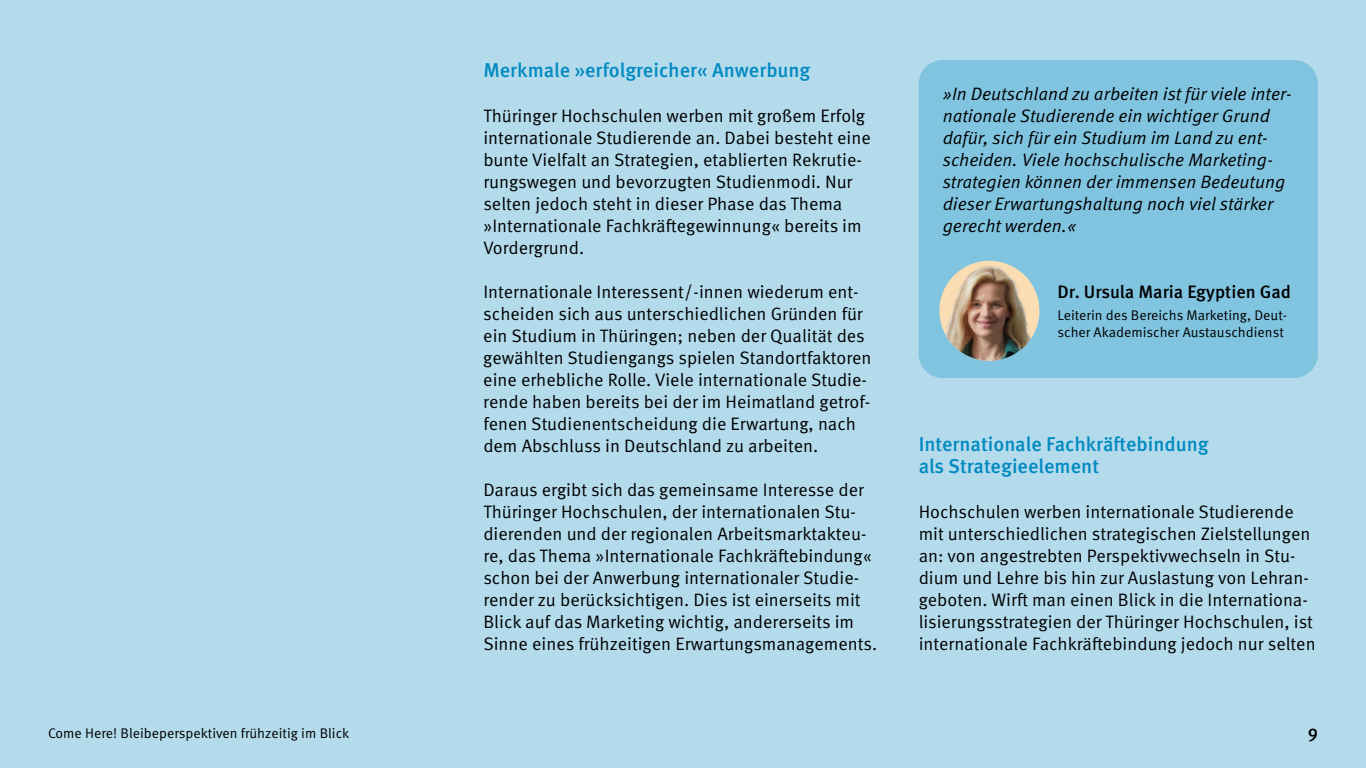
<style>
.page{position:relative;width:1366px;height:768px;background:#b3dbec}
.page>*{position:absolute;margin:0;border:0;box-sizing:border-box;transform-origin:0 0}
.t1{font:500 20px/22px "Meta Pro";color:#0089c1}
.t2{font:18px/22px "Meta Pro Norm";color:#000}
.p_-_quote{font:18px/22px "Meta Pro Norm Ita";color:#000}
.p_-_quote_-_person{font:500 18px "Meta Pro";letter-spacing:-.005em;color:#000}
.p_-_quote_-_person_-_title{font:14px/16.8px "Meta Pro Norm";color:#000}
</style>
<div class="page">
<div style="left:919px;top:60px;width:399px;height:318px;background:#80c4e0;border-radius:24px"></div>
<img style="left:939px;top:261px;width:100px;height:100px;border-radius:50px">
<p class="p_-_quote_-_person_-_title" style="left:48px;top:724px;width:303px">Come Here! Bleibeperspektiven frühzeitig im Blick</p>
<h3 class="t1" style="left:483px;top:58px;width:329px">Merkmale »erfolgreicher« Anwerbung</h3>
<p class="t2" style="left:483px;top:104px;width:389px">Thüringer Hochschulen werben mit großem Erfolg internationale Studierende an. Dabei besteht eine bunte Vielfalt an Strategien, etablierten Rekrutie&shy;rungswegen und bevorzugten Studienmodi. Nur selten jedoch steht in dieser Phase das Thema »Internationale Fachkräftegewinnung« bereits im Vordergrund.</p>
<p class="t2" style="left:483px;top:280px;width:390px">Internationale Interessent/-innen wiederum ent&shy;scheiden sich aus unterschiedlichen Gründen für ein Studium in Thüringen; neben der Qualität des gewählten Studiengangs spielen Standortfaktoren eine erhebliche Rolle. Viele internationale Studie&shy;rende haben bereits bei der im Heimatland getrof&shy;fenen Studienentscheidung die Erwartung, nach dem Abschluss in Deutschland zu arbeiten.</p>
<p class="t2" style="left:483px;top:478px;width:396px">Daraus ergibt sich das gemeinsame Interesse der Thüringer Hochschulen, der internationalen Stu&shy;dierenden und der regionalen Arbeitsmarktakteu&shy;re, das Thema »Internationale Fachkräftebindung« schon bei der Anwerbung internationaler Studie&shy;render zu berücksichtigen. Dies ist einerseits mit Blick auf das Marketing wichtig, andererseits im Sinne eines frühzeitigen Erwartungsmanagements.</p>
<p class="p_-_quote" style="left:943px;top:82px;width:351px">»In Deutschland zu arbeiten ist für viele inter&shy;nationale Studierende ein wichtiger Grund dafür, sich für ein Studium im Land zu ent&shy;scheiden. Viele hochschulische Marketing&shy;strategien können der immensen Bedeutung dieser Erwartungshaltung noch viel stärker gerecht werden.«</p>
<p class="p_-_quote_-_person" style="left:1057px;top:278px;width:235px">Dr. Ursula Maria Egyptien Gad</p>
<p class="p_-_quote_-_person_-_title" style="left:1057px;top:306px;width:231px">Leiterin des Bereichs Marketing, Deut&shy;scher Akademischer Austauschdienst</p>
<h3 class="t1" style="left:919px;top:432px;width:292px">Internationale Fachkräftebindung als Strategieelement</h3>
<p class="t2" style="left:919px;top:500px;width:399px">Hochschulen werben internationale Studierende mit unterschiedlichen strategischen Zielstellungen an: von angestrebten Perspektivwechseln in Stu&shy;dium und Lehre bis hin zur Auslastung von Lehran&shy;geboten. Wirft man einen Blick in die Internationa&shy;lisierungsstrategien der Thüringer Hochschulen, ist internationale Fachkräftebindung jedoch nur selten</p>
<p class="p_-_quote_-_person" style="left:1308px;top:718px;width:12px">9</p>
</div>
